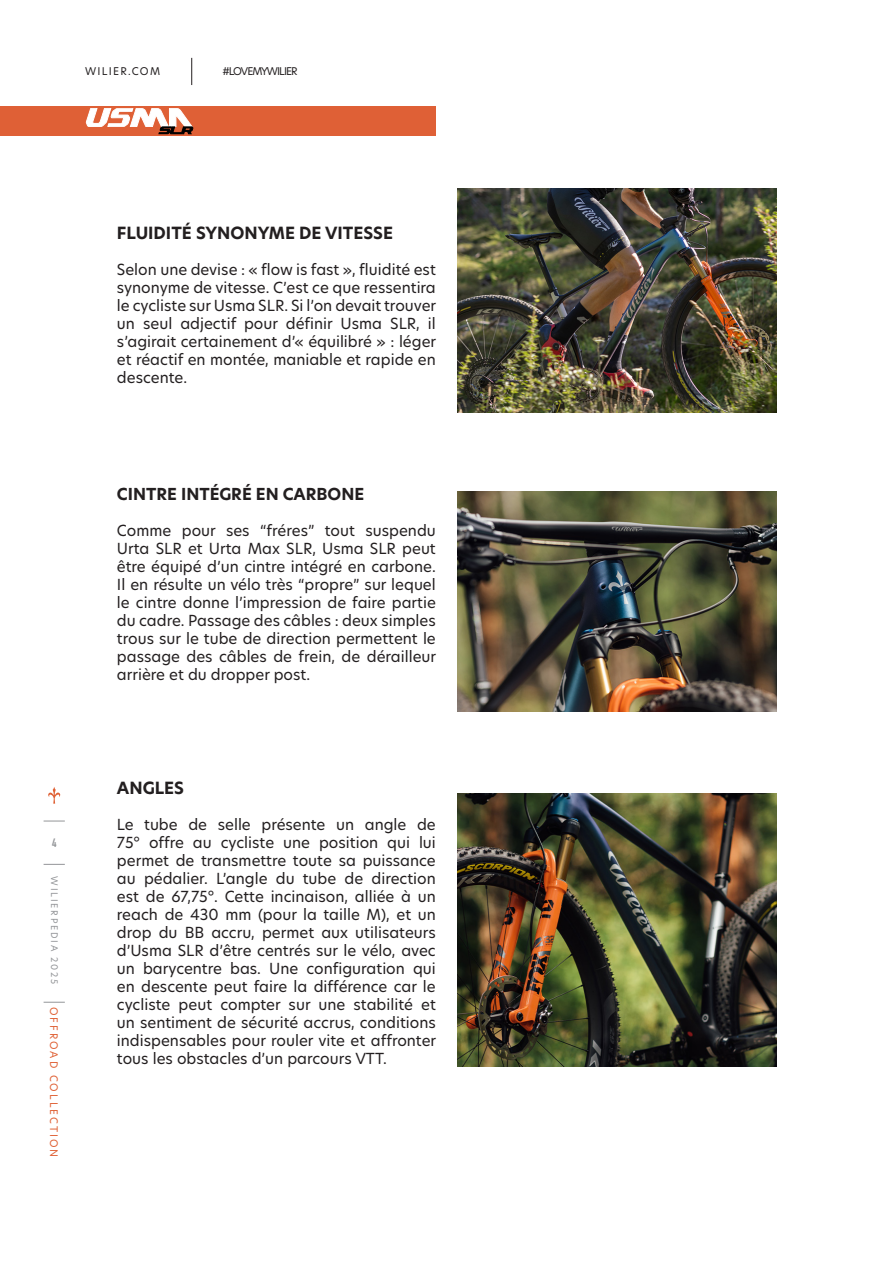
<style>
.page{position:relative;width:893px;height:1263px;background:#fff}
.page>*{position:absolute;margin:0;border:0;box-sizing:border-box;transform-origin:0 0}
.t1{font:700 16.5px "New Hero";color:#231f20}
.t2{font:700 16.2px "New Hero";color:#231f20}
.t3{font:15px/18px "New Hero";color:#231f20;text-align:justify}
.t4{font:12px "DIN Engschrift Std";color:#939598}
.t5{font:10.5px "New Hero";letter-spacing:-.095em;color:#231f20}
.t6{font:10.5px "New Hero";letter-spacing:.125em;color:#231f20}
.t7{font:10.35px "New Hero";letter-spacing:.2em;color:#df6034}
.t8{font:9px "New Hero";letter-spacing:.2em;color:#939598}
</style>
<div class="page">
<img style="left:457px;top:794px;width:319px;height:272px">
<img style="left:457px;top:491px;width:319px;height:220px">
<img style="left:457px;top:188px;width:319px;height:225px">
<div style="left:0;top:106px;width:436px;height:30px;background:#df6036"></div>
<svg style="left:191px;top:58px;width:1px;height:27px"></svg>
<svg style="left:44px;top:1002px;width:21px;height:1px"></svg>
<svg style="left:44px;top:864px;width:21px;height:1px"></svg>
<svg style="left:44px;top:821px;width:21px;height:1px"></svg>
<svg style="left:48px;top:787px;width:13px;height:17px"></svg>
<svg style="left:85px;top:108px;width:109px;height:27px"></svg>
<p class="t6" style="left:85px;top:64px;width:77px">WILIER.COM</p>
<p class="t5" style="left:223px;top:64px;width:77px">#LOVEMYWILIER</p>
<p class="t4" style="left:52px;top:836px;width:6px">4</p>
<p class="t8" style="left:61px;top:876px;width:109px;rotate:90deg">WILIERPEDIA 2025</p>
<p class="t7" style="left:61px;top:1007px;width:152px;rotate:90deg">OFFROAD COLLECTION</p>
<p class="t1" style="left:117px;top:222px;width:278px">FLUIDITÉ SYNONYME DE VITESSE</p>
<p class="t3" style="left:117px;top:260px;width:321px">Selon une devise : « flow is fast », fluidité est synonyme de vitesse. C’est ce que ressentira le cycliste sur Usma SLR. Si l’on devait trouver un seul adjectif pour définir Usma SLR, il s’agirait certainement d’« équilibré » : léger et réactif en montée, maniable et rapide en descente.</p>
<p class="t2" style="left:117px;top:483px;width:249px">CINTRE INTÉGRÉ EN CARBONE</p>
<p class="t3" style="left:117px;top:521px;width:321px">Comme pour ses “fréres” tout suspendu Urta SLR et Urta Max SLR, Usma SLR peut être équipé d’un cintre intégré en carbone.<br>Il en résulte un vélo très “propre” sur lequel le cintre donne l’impression de faire partie du cadre. Passage des câbles : deux simples trous sur le tube de direction permettent le passage des câbles de frein, de dérailleur arrière et du dropper post.</p>
<p class="t1" style="left:117px;top:776px;width:69px">ANGLES</p>
<p class="t3" style="left:117px;top:815px;width:321px">Le tube de selle présente un angle de 75° offre au cycliste une position qui lui permet de transmettre toute sa puissance au pédalier. L’angle du tube de direction est de 67,75°. Cette incinaison, alliée à un reach de 430 mm (pour la taille M), et un drop du BB accru, permet aux utilisateurs d’Usma SLR d’être centrés sur le vélo, avec un barycentre bas. Une configuration qui en descente peut faire la différence car le cycliste peut compter sur une stabilité et un sentiment de sécurité accrus, conditions indispensables pour rouler vite et affronter tous les obstacles d’un parcours VTT.</p>
</div>
